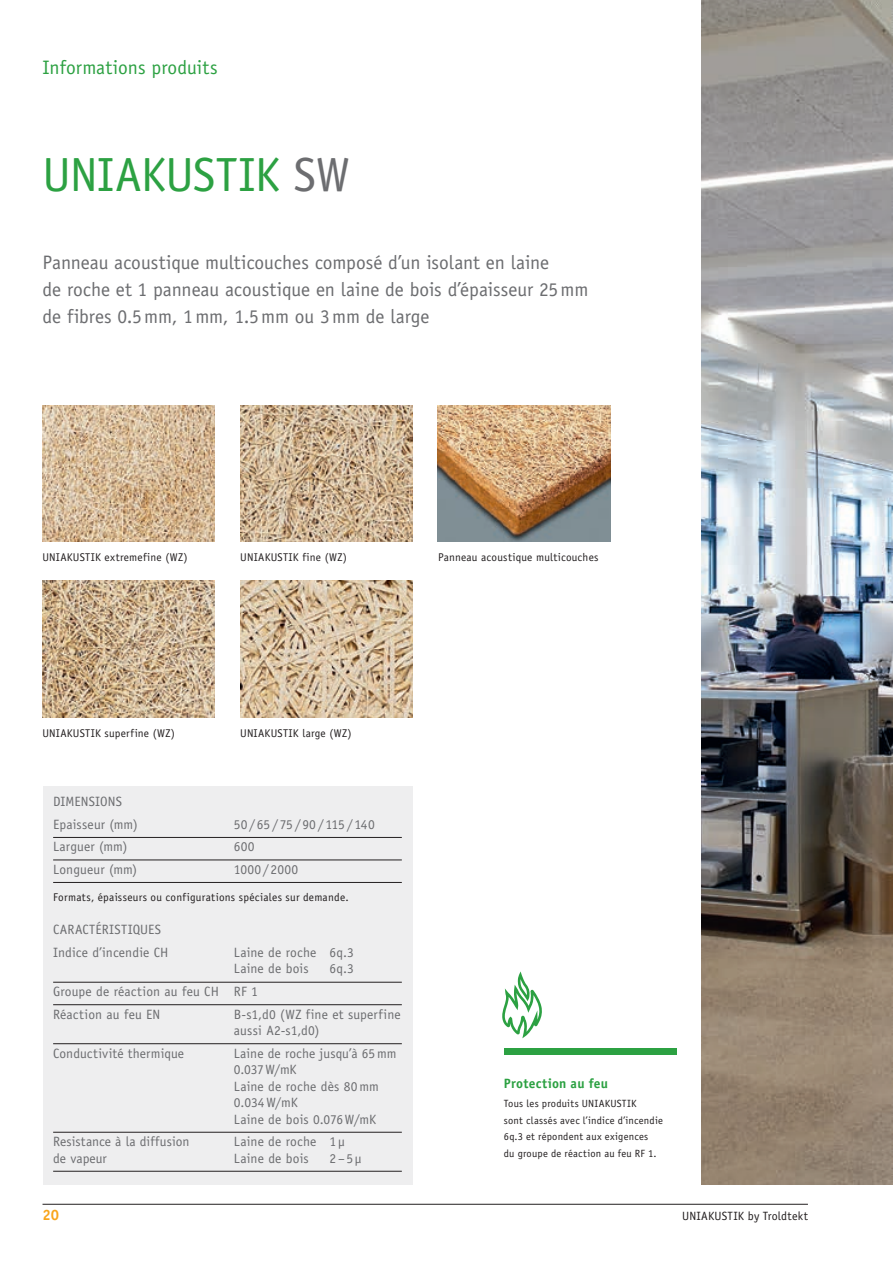
<style>
.page{position:relative;width:893px;height:1263px;background:#fff}
.page>*{position:absolute;margin:0;border:0;box-sizing:border-box;transform-origin:0 0}
.t1{font:48px "Officina Sans Std";letter-spacing:-.01em;color:#2ca142}
.t2{font:19.5px/27px "Officina Sans Std";letter-spacing:-.005em;color:#6c6d70}
.t3{font:19.5px "Officina Sans Std";color:#2ca142}
.t4{font:700 15px "Officina Sans Std";color:#f9a51b}
.t5{font:13.5px/16.5px "Officina Sans Std";letter-spacing:.01em;color:#6c6d70}
.t6{font:700 13.5px "Officina Sans Std";letter-spacing:.015em;color:#2ca142}
.t7{font:12px "Officina Sans Std";letter-spacing:.02em;color:#231f20}
.t8{font:11.25px "Officina Sans Std";letter-spacing:.02em;color:#231f20}
.t9{font:10.5px/16.5px "Officina Sans Std";letter-spacing:.02em;color:#231f20}
.s1{color:#6c6d70}
</style>
<div class="page">
<hr style="left:43px;top:1204px;width:765px;height:1px;background:#231f20">
<img style="left:240px;top:580px;width:172px;height:137px">
<img style="left:702px;top:0;width:191px;height:1184px">
<img style="left:240px;top:405px;width:172px;height:137px">
<img style="left:43px;top:580px;width:172px;height:137px">
<img style="left:438px;top:405px;width:172px;height:137px">
<div style="left:504px;top:1048px;width:172px;height:7px;background:#2ca142"></div>
<svg style="left:502px;top:971px;width:40px;height:67px"></svg>
<img style="left:43px;top:405px;width:172px;height:137px">
<div style="left:43px;top:786px;width:369px;height:398px;background:#eeeeef"></div>
<hr style="left:53px;top:837px;width:349px;height:1px;background:#231f20">
<hr style="left:53px;top:860px;width:349px;height:1px;background:#231f20">
<hr style="left:53px;top:882px;width:349px;height:1px;background:#231f20">
<hr style="left:53px;top:982px;width:349px;height:1px;background:#231f20">
<hr style="left:53px;top:1004px;width:349px;height:1px;background:#231f20">
<hr style="left:53px;top:1043px;width:349px;height:1px;background:#231f20">
<hr style="left:53px;top:1132px;width:349px;height:1px;background:#231f20">
<hr style="left:53px;top:1171px;width:349px;height:1px;background:#231f20">
<h2 class="t3" style="left:43px;top:56px;width:177px">Informations produits</h2>
<h1 class="t1" style="left:43px;top:146px;width:309px">UNIAKUSTIK <span class="s1">SW</span></h1>
<h2 class="t2" style="left:43px;top:248px;width:547px">Panneau acoustique multicouches composé d’un isolant en laine<br>de roche et 1 panneau acoustique en laine de bois d’épaisseur 25mm de fibres 0.5mm, 1mm, 1.5mm ou 3mm de large</h2>
<p class="t8" style="left:43px;top:551px;width:147px">UNIAKUSTIK extremefine (WZ)</p>
<p class="t8" style="left:240px;top:551px;width:108px">UNIAKUSTIK fine (WZ)</p>
<p class="t8" style="left:438px;top:551px;width:162px">Panneau acoustique multicouches</p>
<p class="t8" style="left:42px;top:726px;width:134px">UNIAKUSTIK superfine (WZ)</p>
<p class="t5" style="left:53px;top:790px;width:86px;line-height:22.5px">DIMENSIONS<br>Epaisseur (mm)</p>
<p class="t8" style="left:240px;top:726px;width:113px">UNIAKUSTIK large (WZ)</p>
<p class="t5" style="left:234px;top:816px;width:142px">50/65/75/90/115/140</p>
<p class="t5" style="left:53px;top:838px;width:76px">Larguer (mm)</p>
<p class="t5" style="left:234px;top:838px;width:22px">600</p>
<p class="t5" style="left:53px;top:861px;width:86px">Longueur (mm)</p>
<p class="t5" style="left:234px;top:861px;width:66px">1000/2000</p>
<p class="t8" style="left:53px;top:890px;width:297px">Formats, épaisseurs ou configurations spéciales sur demande.</p>
<p class="t5" style="left:53px;top:919px;width:117px;line-height:22.5px">CARACTÉRISTIQUES<br>Indice d’incendie CH</p>
<p class="t5" style="left:234px;top:944px;width:121px">Laine de roche 6q.3<br>Laine de bois</p>
<p class="t5" style="left:330px;top:961px;width:26px">6q.3</p>
<p class="t5" style="left:53px;top:980px;width:206px;line-height:22.5px">Groupe de réaction au feu CH RF 1<br>Réaction au feu EN</p>
<p class="t5" style="left:234px;top:1006px;width:168px">B-s1,d0 (WZ fine et superfine aussi A2-s1,d0)</p>
<p class="t5" style="left:53px;top:1045px;width:132px">Conductivité thermique</p>
<p class="t5" style="left:234px;top:1045px;width:164px">Laine de roche jusqu’à 65mm<br>0.037W/mK<br>Laine de roche dès 80mm<br>0.034W/mK<br>Laine de bois 0.076W/mK</p>
<p class="t5" style="left:53px;top:1133px;width:138px">Resistance à la diffusion</p>
<p class="t5" style="left:234px;top:1133px;width:113px">Laine de roche 1μ</p>
<p class="t5" style="left:53px;top:1150px;width:55px">de vapeur</p>
<p class="t5" style="left:234px;top:1150px;width:76px">Laine de bois</p>
<p class="t5" style="left:330px;top:1150px;width:34px">2–5μ</p>
<p class="t6" style="left:504px;top:1074px;width:106px">Protection au feu</p>
<p class="t9" style="left:504px;top:1095px;width:161px">Tous les produits UNIAKUSTIK<br>sont classés avec l’indice d’incendie 6q.3 et répondent aux exigences<br>du groupe de réaction au feu RF 1.</p>
<p class="t4" style="left:43px;top:1206px;width:18px">20</p>
<p class="t7" style="left:682px;top:1209px;width:127px">UNIAKUSTIK by Troldtekt</p>
</div>
